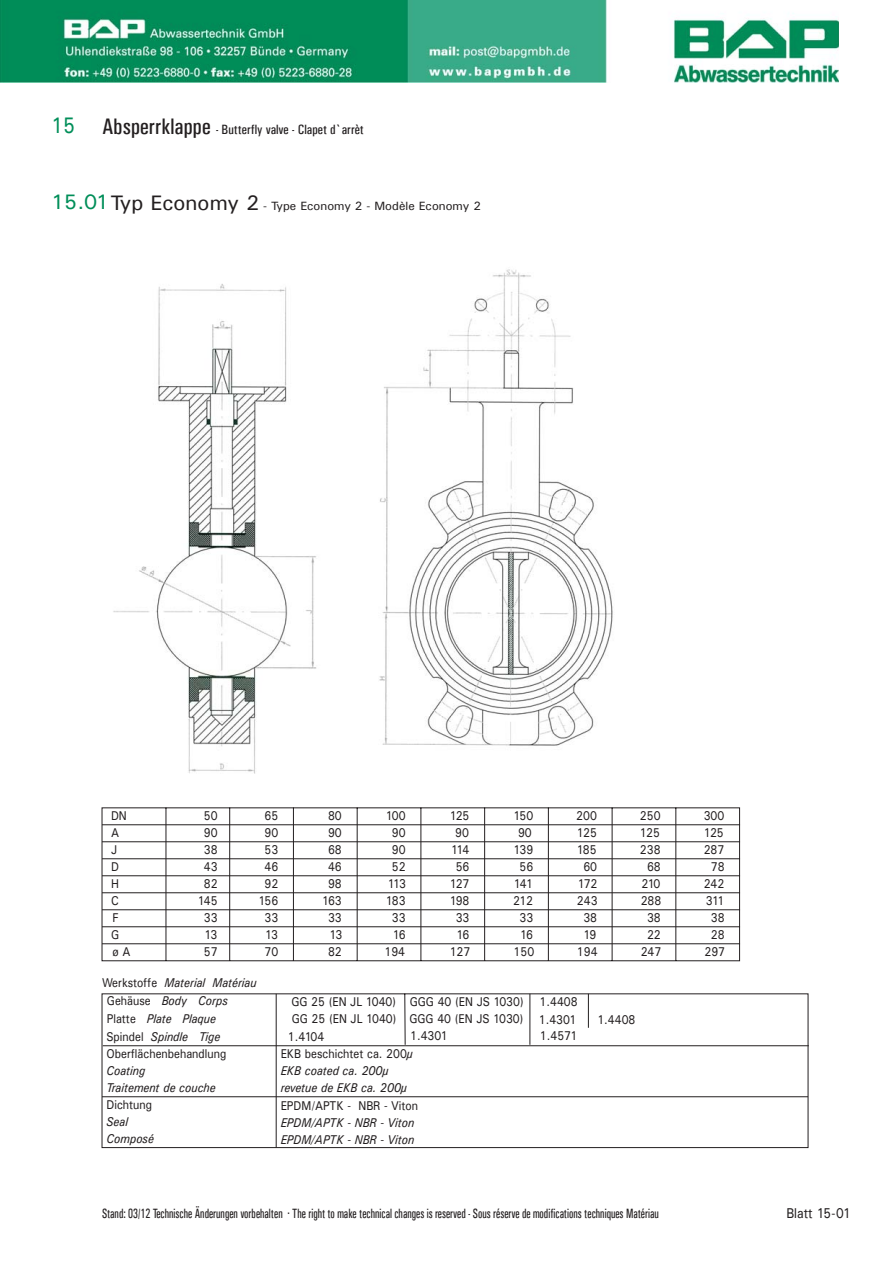
<style>
.page{position:relative;width:893px;height:1263px;background:#fff}
.page>*{position:absolute;margin:0;border:0;box-sizing:border-box;transform-origin:0 0}
.t1{font:14.25px "Univers";color:#231f20;scale:.86 1}
.t2{font:13.5px "Univers Condensed";color:#231f20;scale:.8 1}
.t3{font:13.5px "Univers Condensed";color:#231f20}
.t4{font:12.75px/17px "Univers";color:#231f20;text-align:center;scale:.86 1}
.t5{font:italic 12.75px/17.2px "Univers";color:#231f20;scale:.86 1}
.t6{font:12px "Univers";color:#231f20}
.s1{font-family:"Univers";font-size:22.5px;color:#008e59}
.s2{font-size:22.5px}
.s3{font-size:21px;color:#008e59}
.s4{font-size:21px}
.s5{font-style:normal}
</style>
<div class="page">
<img style="left:113px;top:269px;width:500px;height:505px">
<hr style="left:103px;top:1045px;width:706px;height:1px;background:#231f20">
<svg style="left:102px;top:993px;width:706px;height:155px"></svg>
<hr style="left:530px;top:994px;width:1px;height:51px;background:#231f20">
<hr style="left:588px;top:994px;width:1px;height:34px;background:#231f20">
<svg style="left:102px;top:807px;width:638px;height:154px"></svg>
<hr style="left:102px;top:824px;width:638px;height:1px;background:#231f20">
<hr style="left:102px;top:841px;width:638px;height:1px;background:#231f20">
<hr style="left:102px;top:858px;width:638px;height:1px;background:#231f20">
<hr style="left:102px;top:875px;width:638px;height:1px;background:#231f20">
<hr style="left:102px;top:892px;width:638px;height:1px;background:#231f20">
<hr style="left:102px;top:909px;width:638px;height:1px;background:#231f20">
<hr style="left:102px;top:926px;width:638px;height:1px;background:#231f20">
<hr style="left:102px;top:943px;width:638px;height:1px;background:#231f20">
<img style="left:0;top:0;width:839px;height:82px">
<p class="t3" style="left:51px;top:121px;width:314px"><span class="s1">15</span> <span class="s2">Absperrklappe</span> - Butterfly valve - Clapet d`arrèt</p>
<p class="t6" style="left:51px;top:198px;width:431px"><span class="s3">15.01</span><span class="s4">Typ Economy 2</span> - Type Economy 2 - Modèle Economy 2</p>
<p class="t4" style="left:111px;top:807px;width:20px;text-align:left">DN<br>A<br>J<br>D<br>H</p>
<p class="t4" style="left:111px;top:908px;width:24px;line-height:17.4px;text-align:left">F<br>G<br>ø A</p>
<p class="t4" style="left:111px;top:892px;width:10px">C</p>
<p class="t4" style="left:198px;top:807px;width:25px">50<br>90<br>38<br>43<br>82<br>145<br>33<br>13<br>57</p>
<p class="t4" style="left:258px;top:807px;width:25px">65<br>90<br>53<br>46<br>92<br>156<br>33<br>13<br>70</p>
<p class="t4" style="left:322px;top:807px;width:25px">80<br>90<br>68<br>46<br>98<br>163<br>33<br>13<br>82</p>
<p class="t4" style="left:384px;top:807px;width:27px;text-align:right">100<br>90<br>90<br>52<br>113<br>183<br>33<br>16<br>194</p>
<p class="t4" style="left:450px;top:807px;width:26px">125<br>90<br>114<br>56<br>127<br>198<br>33<br>16<br>127</p>
<p class="t4" style="left:513px;top:807px;width:26px">150<br>90<br>139<br>56<br>141<br>212<br>33<br>16<br>150</p>
<p class="t4" style="left:576px;top:807px;width:26px">200<br>125<br>185<br>60<br>172<br>243<br>38<br>19<br>194</p>
<p class="t4" style="left:640px;top:807px;width:26px">250<br>125<br>238<br>68<br>210<br>288<br>38<br>22<br>247</p>
<p class="t4" style="left:704px;top:807px;width:26px">300<br>125<br>287<br>78<br>242<br>311<br>38<br>28<br>297</p>
<p class="t5" style="left:107px;top:973px;width:176px;line-height:18.8px;text-indent:-5px"><span class="s5">Werkstoffe</span> Material Matériau<br><span class="s5">Gehäuse</span> Body Corps</p>
<p class="t5" style="left:107px;top:1010px;width:129px"><span class="s5">Platte</span> Plate Plaque</p>
<p class="t4" style="left:291px;top:993px;width:272px">GG 25 (EN JL 1040) GGG 40 (EN JS 1030)</p>
<p class="t4" style="left:292px;top:1010px;width:271px">GG 25 (EN JL 1040) GGG 40 (EN JS 1030)</p>
<p class="t4" style="left:539px;top:993px;width:47px;text-align:left">1.4408<br>1.4301</p>
<p class="t5" style="left:106px;top:1028px;width:134px"><span class="s5">Spindel</span> Spindle Tige</p>
<p class="t4" style="left:288px;top:1028px;width:44px">1.4104</p>
<p class="t4" style="left:410px;top:1027px;width:45px">1.4301</p>
<p class="t4" style="left:540px;top:1027px;width:45px">1.4571</p>
<p class="t4" style="left:107px;top:1045px;width:141px">Oberflächenbehandlung</p>
<p class="t5" style="left:107px;top:1062px;width:129px">Coating<br>Traitement de couche</p>
<p class="t4" style="left:106px;top:1096px;width:55px">Dichtung</p>
<p class="t5" style="left:106px;top:1113px;width:57px">Seal<br>Composé</p>
<p class="t4" style="left:281px;top:1045px;width:155px">EKB beschichtet ca. 200μ</p>
<p class="t5" style="left:281px;top:1062px;width:148px">EKB coated ca. 200μ revetue de EKB ca. 200μ</p>
<p class="t4" style="left:281px;top:1097px;width:161px">EPDM/APTK - NBR - Viton</p>
<p class="t5" style="left:281px;top:1114px;width:157px">EPDM/APTK - NBR - Viton<br>EPDM/APTK - NBR - Viton</p>
<p class="t4" style="left:597px;top:1010px;width:46px">1.4408</p>
<p class="t2" style="left:102px;top:1205px;width:698px">Stand: 03/12 Technische Änderungen vorbehalten · The right to make technical changes is reserved - Sous réserve de modifications techniques Matériau</p>
<p class="t1" style="left:786px;top:1205px;width:76px">Blatt 15-01</p>
</div>
